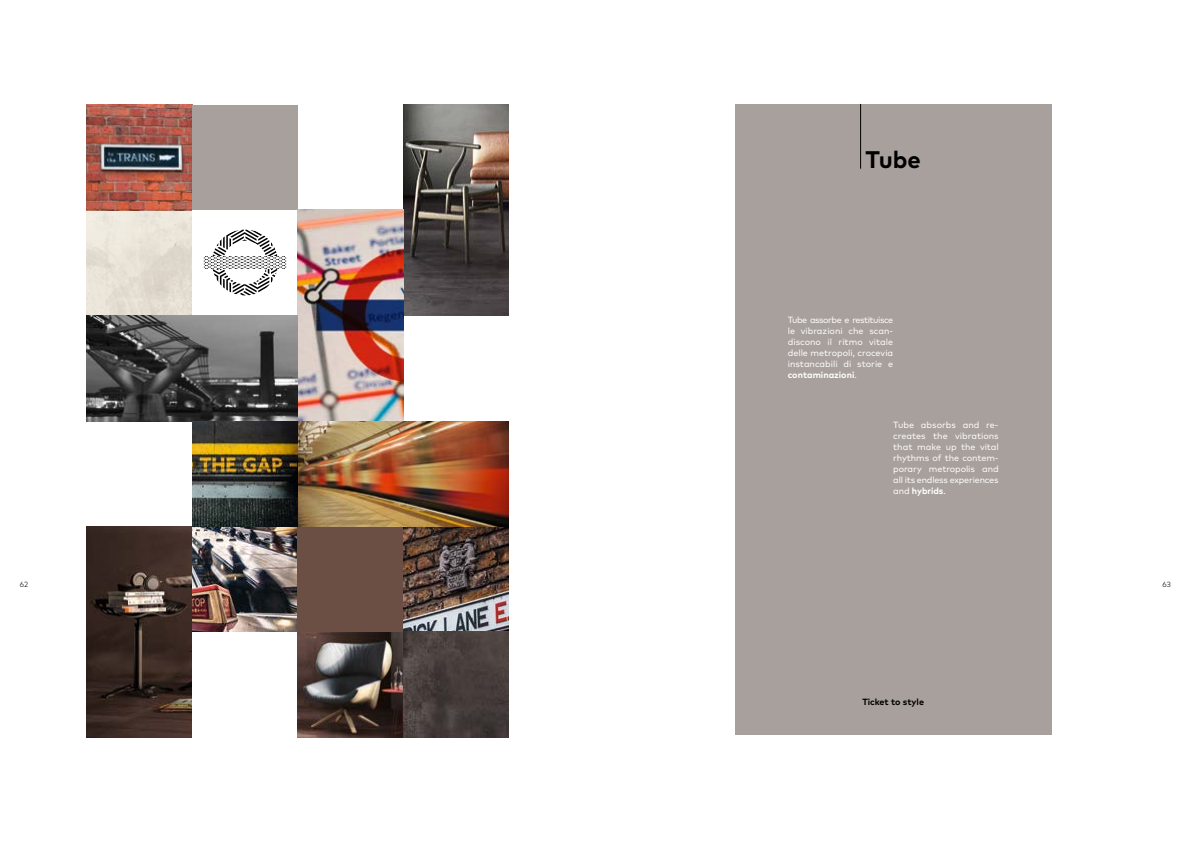
<style>
.page{position:relative;width:1191px;height:842px;background:#fff}
.page>*{position:absolute;margin:0;border:0;box-sizing:border-box;transform-origin:0 0}
.t1{font:700 24px "FF Mark Pro";color:#000}
.t2{font:9px/11px "FF Mark Pro";letter-spacing:-.01em;color:#fff;text-align:justify}
.t3{font:700 9px "FF Mark Pro";color:#000}
.t4{font:300 7.5px "FF Mark Pro";color:#000}
.s1{font-weight:700}
</style>
<div class="page">
<div style="left:735px;top:104px;width:316px;height:630px;background:#a8a09c"></div>
<img style="left:87px;top:210px;width:105px;height:105px">
<img style="left:403px;top:105px;width:106px;height:211px">
<img style="left:298px;top:632px;width:105px;height:105px">
<img style="left:87px;top:105px;width:105px;height:105px">
<div style="left:192px;top:105px;width:106px;height:105px;background:#a8a09c"></div>
<img style="left:192px;top:526px;width:106px;height:106px">
<div style="left:298px;top:526px;width:105px;height:106px;background:#6b4f45"></div>
<img style="left:403px;top:526px;width:106px;height:211px">
<img style="left:298px;top:210px;width:105px;height:211px">
<img style="left:87px;top:315px;width:211px;height:106px">
<img style="left:87px;top:526px;width:105px;height:211px">
<hr style="left:860px;top:104px;width:1px;height:65px;background:#000">
<svg style="left:204px;top:229px;width:82px;height:67px"></svg>
<img style="left:298px;top:421px;width:211px;height:105px">
<img style="left:192px;top:421px;width:106px;height:105px">
<h1 class="t1" style="left:865px;top:141px;width:57px">Tube</h1>
<p class="t2" style="left:787px;top:313px;width:107px">Tube assorbe e restituisce le vibrazioni che scan&shy;discono il ritmo vitale delle metropoli, crocevia instancabili di storie e <span class="s1">contaminazioni</span>.</p>
<p class="t2" style="left:893px;top:419px;width:107px">Tube absorbs and re&shy;creates the vibrations that make up the vital rhythms of the contem&shy;porary metropolis and all its endless experiences and <span class="s1">hybrids</span>.</p>
<p class="t4" style="left:20px;top:579px;width:10px">62</p>
<p class="t4" style="left:1162px;top:579px;width:10px">63</p>
<p class="t3" style="left:862px;top:694px;width:63px">Ticket to style</p>
</div>
